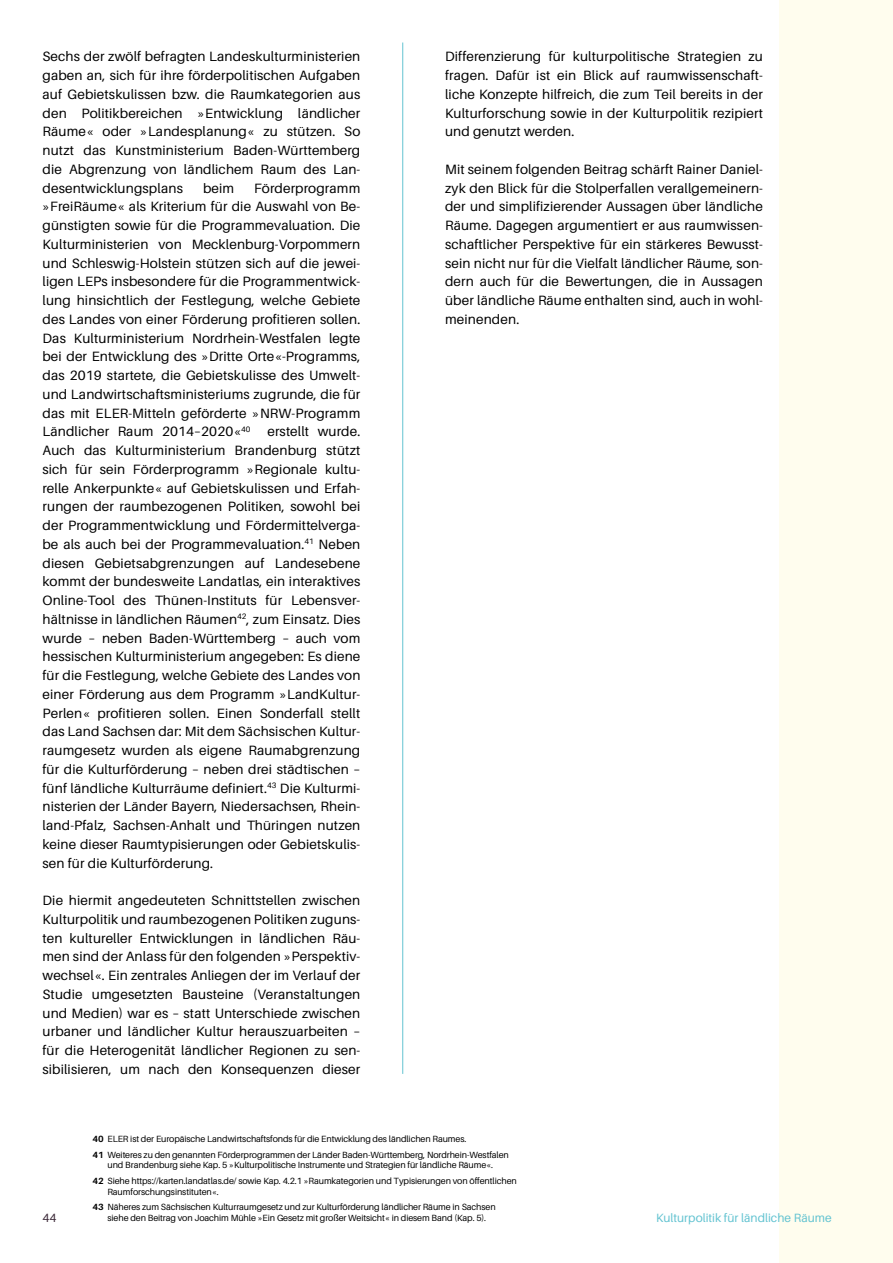
<style>
.page{position:relative;width:893px;height:1263px;background:#fff}
.page>*{position:absolute;margin:0;border:0;box-sizing:border-box;transform-origin:0 0}
.t1{font:13.5px/18.8px "Aileron";letter-spacing:.01em;color:#000;text-align:justify}
.t2{font:12px "Aileron";color:#63c3d1}
.t3{font:12px "Aileron";color:#3b2837}
.t4{font:9px/15.8px "Aileron";letter-spacing:-.01em;color:#000}
.s1{font-weight:700}
</style>
<div class="page">
<div style="left:779px;top:0;width:114px;height:1263px;background:#fffdee"></div>
<hr style="left:402px;top:43px;width:1px;height:1031px;background:#63c3d1">
<p class="t1" style="left:43px;top:47px;width:319px">Sechs der zwölf befragten Landeskulturministerien gaben an, sich für ihre förderpolitischen Aufgaben auf Gebietskulissen bzw. die Raumkategorien aus den Politikbereichen »Entwicklung ländlicher Räume« oder »Landesplanung« zu stützen. So nutzt das Kunstministerium Baden-Württemberg die Abgrenzung von ländlichem Raum des Lan&shy;desentwicklungsplans</p>
<p class="t1" style="left:43px;top:179px;width:319px;text-indent:212px">Förderprogramm »FreiRäume« als Kriterium für die Auswahl von Be&shy;günstigten sowie für die Programmevaluation. Die Kulturministerien von Mecklenburg-Vorpommern und Schleswig-Holstein stützen sich auf die jewei&shy;ligen LEPs insbesondere für die Programmentwick&shy;lung hinsichtlich der Festlegung, welche Gebiete des Landes von einer Förderung profitieren sollen.<br>Das Kulturministerium Nordrhein-Westfalen legte bei der Entwicklung des »Dritte Orte«-Programms, das 2019 startete, die Gebietskulisse des Umwelt&shy;und Landwirtschaftsministeriums zugrunde, die für das mit ELER-Mitteln geförderte »NRW-Programm Ländlicher Raum 2014–2020«<sup>40</sup></p>
<p class="t1" style="left:203px;top:179px;width:33px">beim</p>
<p class="t1" style="left:43px;top:422px;width:319px;text-indent:225px">erstellt wurde.<br>Auch das Kulturministerium Brandenburg stützt sich für sein Förderprogramm »Regionale kultu&shy;relle Ankerpunkte« auf Gebietskulissen und Erfah&shy;rungen der raumbezogenen Politiken, sowohl bei der Programmentwicklung und Fördermittelverga&shy;be als auch bei der Programmevaluation.<sup>41</sup> Neben diesen Gebietsabgrenzungen auf Landesebene kommt der bundesweite Landatlas, ein interaktives Online-Tool des Thünen-Instituts für Lebensver&shy;hältnisse in ländlichen Räumen<sup>42</sup>, zum Einsatz. Dies wurde – neben Baden-Württemberg – auch vom hessischen Kulturministerium angegeben: Es diene für die Festlegung, welche Gebiete des Landes von einer Förderung aus dem Programm »LandKultur-Perlen« profitieren sollen. Einen Sonderfall stellt das Land Sachsen dar: Mit dem Sächsischen Kultur&shy;raumgesetz wurden als eigene Raumabgrenzung für die Kulturförderung – neben drei städtischen – fünf ländliche Kulturräume definiert.<sup>43</sup> Die Kulturmi&shy;nisterien der Länder Bayern, Niedersachsen, Rhein&shy;land-Pfalz, Sachsen-Anhalt und Thüringen nutzen keine dieser Raumtypisierungen oder Gebietskulis&shy;sen für die Kulturförderung.</p>
<p class="t1" style="left:43px;top:891px;width:319px">Die hiermit angedeuteten Schnittstellen zwischen Kulturpolitik und raumbezogenen Politiken zuguns&shy;ten kultureller Entwicklungen in ländlichen Räu&shy;men sind der Anlass für den folgenden »Perspektiv&shy;wechsel«. Ein zentrales Anliegen der im Verlauf der Studie umgesetzten Bausteine (Veranstaltungen und Medien) war es – statt Unterschiede zwischen urbaner und ländlicher Kultur herauszuarbeiten – für die Heterogenität ländlicher Regionen zu sen&shy;sibilisieren, um nach den Konsequenzen dieser</p>
<p class="t1" style="left:445px;top:47px;width:319px">Differenzierung für kulturpolitische Strategien zu fragen. Dafür ist ein Blick auf raumwissenschaft&shy;liche Konzepte hilfreich, die zum Teil bereits in der Kulturforschung sowie in der Kulturpolitik rezipiert und genutzt werden.</p>
<p class="t1" style="left:445px;top:160px;width:319px">Mit seinem folgenden Beitrag schärft Rainer Daniel&shy;zyk den Blick für die Stolperfallen verallgemeinern&shy;der und simplifizierender Aussagen über ländliche Räume. Dagegen argumentiert er aus raumwissen&shy;schaftlicher Perspektive für ein stärkeres Bewusst&shy;sein nicht nur für die Vielfalt ländlicher Räume, son&shy;dern auch für die Bewertungen, die in Aussagen über ländliche Räume enthalten sind, auch in wohl&shy;meinenden.</p>
<p class="t3" style="left:43px;top:1211px;width:15px">44</p>
<p class="t4" style="left:92px;top:1131px;width:418px"><span class="s1">40</span> ELER ist der Europäische Landwirtschaftsfonds für die Entwicklung des ländlichen Raumes.<br><span class="s1">41</span> Weiteres zu den genannten Förderprogrammen der Länder Baden-Württemberg, Nordrhein-Westfalen</p>
<p class="t4" style="left:92px;top:1157px;width:426px;text-indent:15px">und Brandenburg siehe Kap. 5 »Kulturpolitische Instrumente und Strategien für ländliche Räume«.<br><span class="s1">42</span> Siehe https://karten.landatlas.de/ sowie Kap. 4.2.1 »Raumkategorien und Typisierungen von öffentlichen</p>
<p class="t4" style="left:92px;top:1183px;width:405px;text-indent:15px">Raumforschungsinstituten«.<br><span class="s1">43</span> Näheres zum Sächsischen Kulturraumgesetz und zur Kulturförderung ländlicher Räume in Sachsen</p>
<p class="t4" style="left:107px;top:1210px;width:380px">siehe den Beitrag von Joachim Mühle »Ein Gesetz mit großer Weitsicht« in diesem Band (Kap. 5).</p>
<p class="t2" style="left:656px;top:1211px;width:177px">Kulturpolitik für ländliche Räume</p>
</div>
